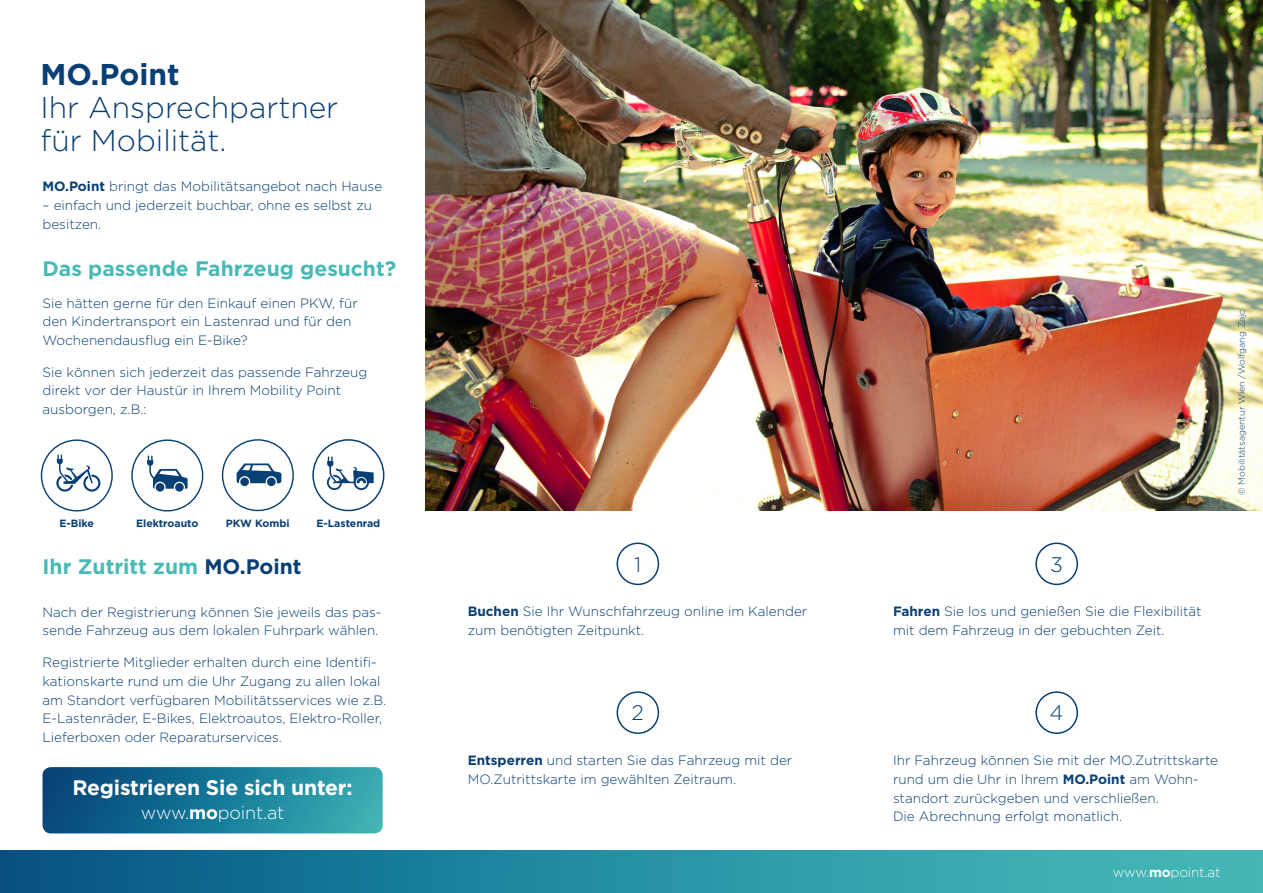
<style>
.page{position:relative;width:1263px;height:893px;background:#fff}
.page>*{position:absolute;margin:0;border:0;box-sizing:border-box;transform-origin:0 0}
.t1{font:300 30px/33px "Gotham";color:#083f74}
.t2{font:700 30px "Gotham";color:#083f74}
.t3{font:700 21px "Gotham";color:#47bab6}
.t4{font:700 21px "Gotham";letter-spacing:-.01em;color:#fff}
.t5{font:300 21px "Gotham";color:#083f74}
.t6{font:300 18px "Gotham";letter-spacing:-.01em;color:#fff}
.t7{font:300 13.5px/18.8px "Gotham";color:#083f74}
.t8{font:300 13.5px "Gotham";letter-spacing:-.01em;color:#fff}
.t9{font:700 10.5px "Gotham";color:#083f74}
.t10{font:300 9px "Gotham";color:#083f74}
.s1{font-weight:700}
.s2{color:#083f74}
</style>
<div class="page">
<div style="left:0;top:850px;width:1263px;height:43px;background:linear-gradient(to right,#045786,#48c2bc)"></div>
<img style="left:425px;top:0;width:838px;height:510px">
<svg style="left:43px;top:767px;width:340px;height:66px;background:#1b7896"></svg>
<div style="left:616px;top:542px;width:43px;height:43px;border:2px solid #083f74;border-radius:21px"></div>
<div style="left:1035px;top:542px;width:43px;height:43px;border:2px solid #083f74;border-radius:21px"></div>
<div style="left:616px;top:691px;width:43px;height:43px;border:2px solid #083f74;border-radius:21px"></div>
<div style="left:1035px;top:691px;width:43px;height:43px;border:2px solid #083f74;border-radius:21px"></div>
<div style="left:222px;top:439px;width:72px;height:72px;border:1px solid #083f74;border-radius:35px"></div>
<svg style="left:237px;top:463px;width:44px;height:23px"></svg>
<div style="left:312px;top:439px;width:72px;height:72px;border:2px solid #083f74;border-radius:35px"></div>
<svg style="left:327px;top:456px;width:47px;height:34px"></svg>
<div style="left:131px;top:439px;width:72px;height:72px;border:1px solid #083f74;border-radius:35px"></div>
<svg style="left:147px;top:455px;width:41px;height:37px"></svg>
<div style="left:41px;top:439px;width:72px;height:72px;border:1px solid #083f74;border-radius:35px"></div>
<svg style="left:56px;top:455px;width:44px;height:37px"></svg>
<h1 class="t2" style="left:41px;top:57px;width:140px">MO.Point</h1>
<h1 class="t1" style="left:41px;top:91px;width:299px">Ihr Ansprechpartner für Mobilität.</h1>
<p class="t7" style="left:43px;top:177px;width:341px"><span class="s1">MO.Point</span> bringt das Mobilitätsangebot nach Hause</p>
<p class="t7" style="left:43px;top:196px;width:331px">– einfach und jederzeit buchbar, ohne es selbst zu besitzen.</p>
<h2 class="t3" style="left:43px;top:256px;width:355px">Das passende Fahrzeug gesucht?</h2>
<p class="t7" style="left:43px;top:293px;width:317px">Sie hätten gerne für den Einkauf einen PKW, für den Kindertransport ein Lastenrad und für den<br>Wochenendausflug ein E-Bike?</p>
<p class="t7" style="left:43px;top:362px;width:326px">Sie können sich jederzeit das passende Fahrzeug direkt vor der Haustür in Ihrem Mobility Point ausborgen, z.B.:</p>
<p class="t9" style="left:60px;top:517px;width:36px">E-Bike</p>
<p class="t9" style="left:136px;top:517px;width:64px">Elektroauto</p>
<p class="t9" style="left:226px;top:517px;width:65px">PKW Kombi</p>
<p class="t9" style="left:316px;top:517px;width:65px">E-Lastenrad</p>
<h2 class="t3" style="left:43px;top:554px;width:261px">Ihr Zutritt zum <span class="s2">MO.Point</span></h2>
<p class="t7" style="left:43px;top:602px;width:340px">Nach der Registrierung können Sie jeweils das pas&shy;sende Fahrzeug aus dem lokalen Fuhrpark wählen.</p>
<p class="t7" style="left:43px;top:653px;width:345px">Registrierte Mitglieder erhalten durch eine Identifi&shy;kationskarte rund um die Uhr Zugang zu allen lokal am Standort verfügbaren Mobilitätsservices wie z.B.<br>E-Lastenräder, E-Bikes, Elektroautos, Elektro-Roller, Lieferboxen oder Reparaturservices.</p>
<h2 class="t4" style="left:73px;top:776px;width:282px">Registrieren Sie sich unter:</h2>
<h3 class="t6" style="left:141px;top:803px;width:145px">www.<span class="s1">mo</span>point.at</h3>
<h2 class="t5" style="left:634px;top:553px;width:9px">1</h2>
<h2 class="t5" style="left:1050px;top:553px;width:14px">3</h2>
<p class="t7" style="left:468px;top:602px;width:341px"><span class="s1">Buchen</span> Sie Ihr Wunschfahrzeug online im Kalender zum benötigten Zeitpunkt.</p>
<p class="t7" style="left:893px;top:602px;width:310px"><span class="s1">Fahren</span> Sie los und genießen Sie die Flexibilität mit dem Fahrzeug in der gebuchten Zeit.</p>
<p class="t10" style="left:1237px;top:495px;width:187px;rotate:-90deg">© Mobilitätsagentur Wien /Wolfgang Zajc</p>
<h2 class="t5" style="left:631px;top:701px;width:14px">2</h2>
<h2 class="t5" style="left:1049px;top:701px;width:15px">4</h2>
<p class="t7" style="left:468px;top:751px;width:326px"><span class="s1">Entsperren</span> und starten Sie das Fahrzeug mit der<br>MO.Zutrittskarte im gewählten Zeitraum.</p>
<p class="t7" style="left:893px;top:751px;width:327px">Ihr Fahrzeug können Sie mit der MO.Zutrittskarte rund um die Uhr in Ihrem <span class="s1">MO.Point</span> am Wohn&shy;standort zurückgeben und verschließen.<br>Die Abrechnung erfolgt monatlich.</p>
<p class="t8" style="left:1113px;top:865px;width:109px">www.<span class="s1">mo</span>point.at</p>
</div>
